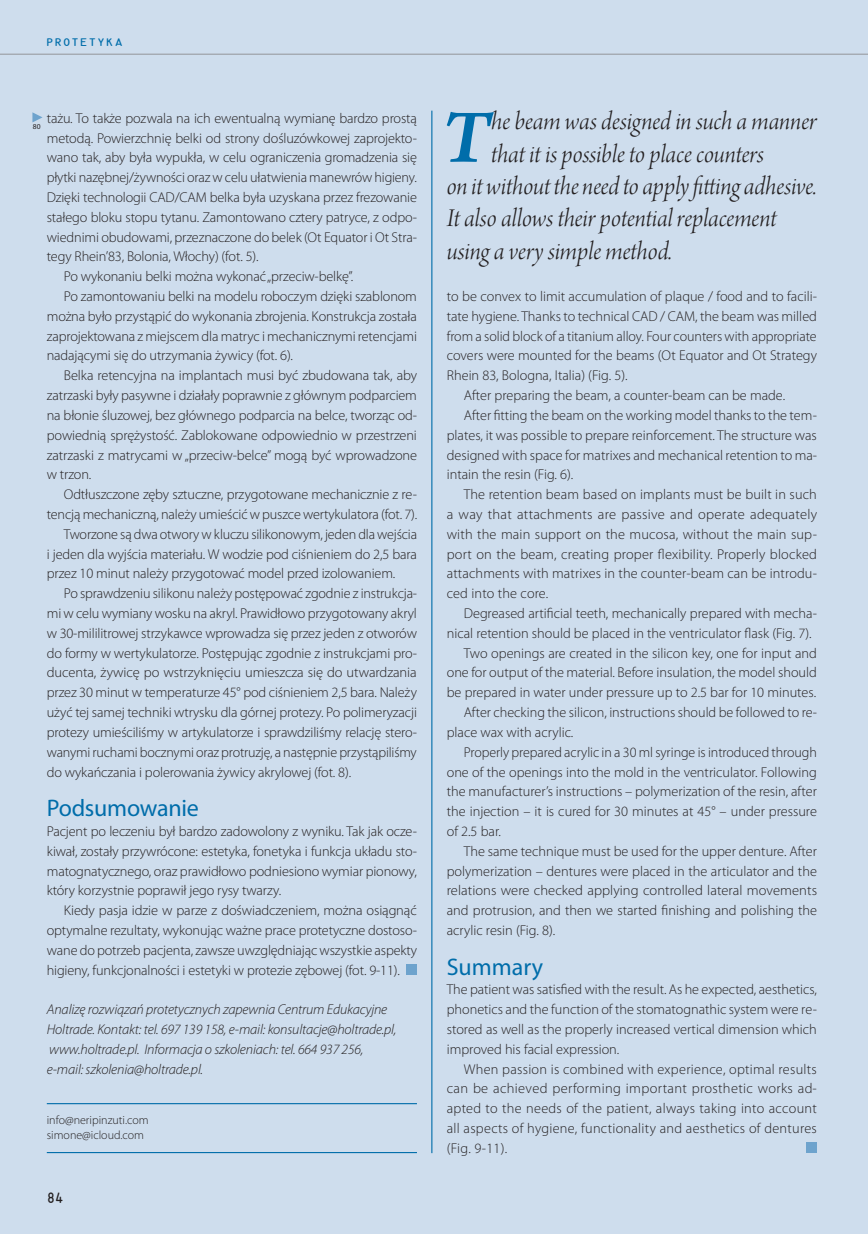
<style>
.page{position:relative;width:868px;height:1234px;background:#fff}
.page>*{position:absolute;margin:0;border:0;box-sizing:border-box;transform-origin:0 0}
.szpunt{font:italic 600 80.1px "Arno Pro";color:#006daa}
.szpunt-2{font:27px "Arno Pro Light Italic Display";letter-spacing:-.005em;color:#231f20}
.śródtytuł{font:24px "Myriad Pro";letter-spacing:-.01em;color:#006daa}
.t1{font:15.75px "Gordon URWTCE Con";color:#231f20}
.tekst{font:300 14.25px/19.8px "Myriad Pro";color:#231f20;text-align:justify}
.tekst_bez_wcięcia{font:300 14.25px/19.8px "Myriad Pro";color:#231f20;text-align:justify}
.tekst_bez_wcięcia-2{font:italic 300 14.25px/19.8px "Myriad Pro";letter-spacing:-.01em;color:#231f20}
.afiliacje{font:300 12px "Myriad Pro";color:#231f20}
.t2{font:11.55px "Gordon URWTCE Con";letter-spacing:.145em;color:#006daa;scale:1.25 1}
.podpis{font:7.5px "Myriad Pro";color:#231f20}
</style>
<div class="page">
<div style="left:0;top:0;width:867px;height:1233px;background:#cedded"></div>
<hr style="left:431px;top:111px;width:1px;height:1041px;background:#006daa">
<hr style="left:0;top:54px;width:867px;height:1px;background:#939598">
<div style="left:407px;top:964px;width:10px;height:10px;background:#6ea3cd"></div>
<div style="left:806px;top:1142px;width:10px;height:10px;background:#6ea3cd"></div>
<hr style="left:47px;top:1102px;width:370px;height:1px;background:#006daa">
<hr style="left:47px;top:1151px;width:370px;height:1px;background:#006daa">
<svg style="left:32px;top:112px;width:11px;height:10px"></svg>
<p class="t2" style="left:47px;top:36px;width:62px">PROTETYKA</p>
<p class="tekst" style="left:47px;top:108px;width:371px">tażu. To także pozwala na ich ewentualną wymianę bardzo prostą metodą. Powierzchnię belki od strony dośluzówkowej zaprojekto&shy;wano tak, aby była wypukła, w celu ograniczenia gromadzenia się płytki nazębnej/żywności oraz w celu ułatwienia manewrów higieny.<br>Dzięki technologii CAD/CAM belka była uzyskana przez frezowanie stałego bloku stopu tytanu. Zamontowano cztery patryce, z odpo&shy;wiednimi obudowami, przeznaczone do belek (Ot Equator i Ot Stra&shy;tegy Rhein’83, Bolonia, Włochy) (fot. 5).</p>
<p class="tekst" style="left:64px;top:266px;width:291px">Po wykonaniu belki można wykonać „przeciw-belkę”.</p>
<p class="tekst" style="left:47px;top:286px;width:371px;text-indent:17px">Po zamontowaniu belki na modelu roboczym dzięki szablonom można było przystąpić do wykonania zbrojenia. Konstrukcja została zaprojektowana z miejscem dla matryc i mechanicznymi retencjami nadającymi się do utrzymania żywicy (fot. 6).</p>
<p class="tekst" style="left:47px;top:365px;width:372px;text-indent:17px">Belka retencyjna na implantach musi być zbudowana tak, aby zatrzaski były pasywne i działały poprawnie z głównym podparciem na błonie śluzowej, bez głównego podparcia na belce, tworząc od&shy;powiednią sprężystość. Zablokowane odpowiednio w przestrzeni zatrzaski z matrycami w „przeciw-belce” mogą być wprowadzone w trzon.</p>
<p class="tekst" style="left:47px;top:484px;width:372px;text-align:right">Odtłuszczone zęby sztuczne, przygotowane mechanicznie z re&shy;tencją mechaniczną, należy umieścić w puszce wertykulatora (fot. 7).</p>
<p class="tekst" style="left:47px;top:524px;width:372px;text-indent:17px">Tworzone są dwa otwory w kluczu silikonowym, jeden dla wejścia i jeden dla wyjścia materiału. W wodzie pod ciśnieniem do 2,5 bara przez 10 minut należy przygotować model przed izolowaniem.</p>
<p class="tekst" style="left:47px;top:583px;width:371px;text-indent:17px">Po sprawdzeniu silikonu należy postępować zgodnie z instrukcja&shy;mi w celu wymiany wosku na akryl. Prawidłowo przygotowany akryl w 30-mililitrowej strzykawce wprowadza się przez jeden z otworów do formy w wertykulatorze. Postępując zgodnie z instrukcjami pro&shy;ducenta, żywicę po wstrzyknięciu umieszcza się do utwardzania przez 30 minut w temperaturze 45° pod ciśnieniem 2,5 bara. Należy użyć tej samej techniki wtrysku dla górnej protezy. Po polimeryzacji protezy umieściliśmy w artykulatorze i sprawdziliśmy relację stero&shy;wanymi ruchami bocznymi oraz protruzję, a następnie przystąpiliśmy do wykańczania i polerowania żywicy akrylowej (fot. 8).</p>
<p class="śródtytuł" style="left:47px;top:793px;width:154px">Podsumowanie</p>
<p class="tekst_bez_wcięcia" style="left:47px;top:821px;width:371px">Pacjent po leczeniu był bardzo zadowolony z wyniku. Tak jak ocze&shy;kiwał, zostały przywrócone: estetyka, fonetyka i funkcja układu sto&shy;matognatycznego, oraz prawidłowo podniesiono wymiar pionowy, który korzystnie poprawił jego rysy twarzy.</p>
<p class="tekst" style="left:47px;top:900px;width:372px;text-indent:17px">Kiedy pasja idzie w parze z doświadczeniem, można osiągnąć optymalne rezultaty, wykonując ważne prace protetyczne dostoso&shy;wane do potrzeb pacjenta, zawsze uwzględniając wszystkie aspekty higieny, funkcjonalności i estetyki w protezie zębowej (fot. 9-11).</p>
<p class="tekst_bez_wcięcia-2" style="left:47px;top:999px;width:351px">Analizę rozwiązań protetycznych zapewnia Centrum Edukacyjne Holtrade. Kontakt: tel. 697 139 158, e-mail: konsultacje@holtrade.pl, www.holtrade.pl. Informacja o szkoleniach: tel. 664 937 256, e-mail: szkolenia@holtrade.pl.</p>
<p class="podpis" style="left:33px;top:122px;width:9px">80</p>
<p class="afiliacje" style="left:47px;top:1112px;width:103px">info@neripinzuti.com</p>
<p class="afiliacje" style="left:47px;top:1127px;width:99px">simone@icloud.com</p>
<p class="t1" style="left:47px;top:1187px;width:18px">84</p>
<p class="szpunt" style="left:441px;top:91px;width:51px">T</p>
<p class="szpunt-2" style="left:491px;top:106px;width:327px">he beam was designed in such a manner</p>
<p class="szpunt-2" style="left:491px;top:138px;width:274px">that it is possible to place counters</p>
<p class="szpunt-2" style="left:446px;top:171px;width:371px">on it without the need to apply fitting adhesive.</p>
<p class="szpunt-2" style="left:446px;top:203px;width:331px">It also allows their potential replacement</p>
<p class="szpunt-2" style="left:446px;top:236px;width:227px">using a very simple method.</p>
<p class="tekst" style="left:446px;top:286px;width:371px">to be convex to limit accumulation of plaque / food and to facili&shy;tate hygiene. Thanks to technical CAD / CAM, the beam was milled from a solid block of a titanium alloy. Four counters with appropriate covers were mounted for the beams (Ot Equator and Ot Strategy Rhein 83, Bologna, Italia) (Fig. 5).</p>
<p class="tekst" style="left:463px;top:385px;width:323px">After preparing the beam, a counter-beam can be made.</p>
<p class="tekst" style="left:446px;top:405px;width:371px;text-indent:17px">After fitting the beam on the working model thanks to the tem&shy;plates, it was possible to prepare reinforcement. The structure was designed with space for matrixes and mechanical retention to ma&shy;intain the resin (Fig. 6).</p>
<p class="tekst" style="left:446px;top:484px;width:372px;text-indent:17px">The retention beam based on implants must be built in such a way that attachments are passive and operate adequately with the main support on the mucosa, without the main sup&shy;port on the beam, creating proper flexibility. Properly blocked attachments with matrixes in the counter-beam can be introdu&shy;ced into the core.</p>
<p class="tekst" style="left:446px;top:603px;width:371px;text-indent:17px">Degreased artificial teeth, mechanically prepared with mecha&shy;nical retention should be placed in the ventriculator flask (Fig. 7).</p>
<p class="tekst" style="left:446px;top:642px;width:371px;text-indent:17px">Two openings are created in the silicon key, one for input and one for output of the material. Before insulation, the model should be prepared in water under pressure up to 2.5 bar for 10 minutes.</p>
<p class="tekst" style="left:446px;top:702px;width:371px;text-indent:17px">After checking the silicon, instructions should be followed to re&shy;place wax with acrylic.</p>
<p class="tekst" style="left:446px;top:741px;width:371px;text-indent:17px">Properly prepared acrylic in a 30 ml syringe is introduced through one of the openings into the mold in the ventriculator. Following the manufacturer’s instructions – polymerization of the resin, after the injection – it is cured for 30 minutes at 45° – under pressure of 2.5 bar.</p>
<p class="tekst" style="left:446px;top:840px;width:372px;text-indent:17px">The same technique must be used for the upper denture. After polymerization – dentures were placed in the articulator and the relations were checked applying controlled lateral movements and protrusion, and then we started finishing and polishing the acrylic resin (Fig. 8).</p>
<p class="śródtytuł" style="left:446px;top:951px;width:98px">Summary</p>
<p class="tekst_bez_wcięcia" style="left:446px;top:979px;width:372px">The patient was satisfied with the result. As he expected, aesthetics, phonetics and the function of the stomatognathic system were re&shy;stored as well as the properly increased vertical dimension which improved his facial expression.</p>
<p class="tekst" style="left:446px;top:1058px;width:371px;text-indent:17px">When passion is combined with experience, optimal results can be achieved performing important prosthetic works ad&shy;apted to the needs of the patient, always taking into account all aspects of hygiene, functionality and aesthetics of dentures (Fig. 9-11).</p>
</div>
